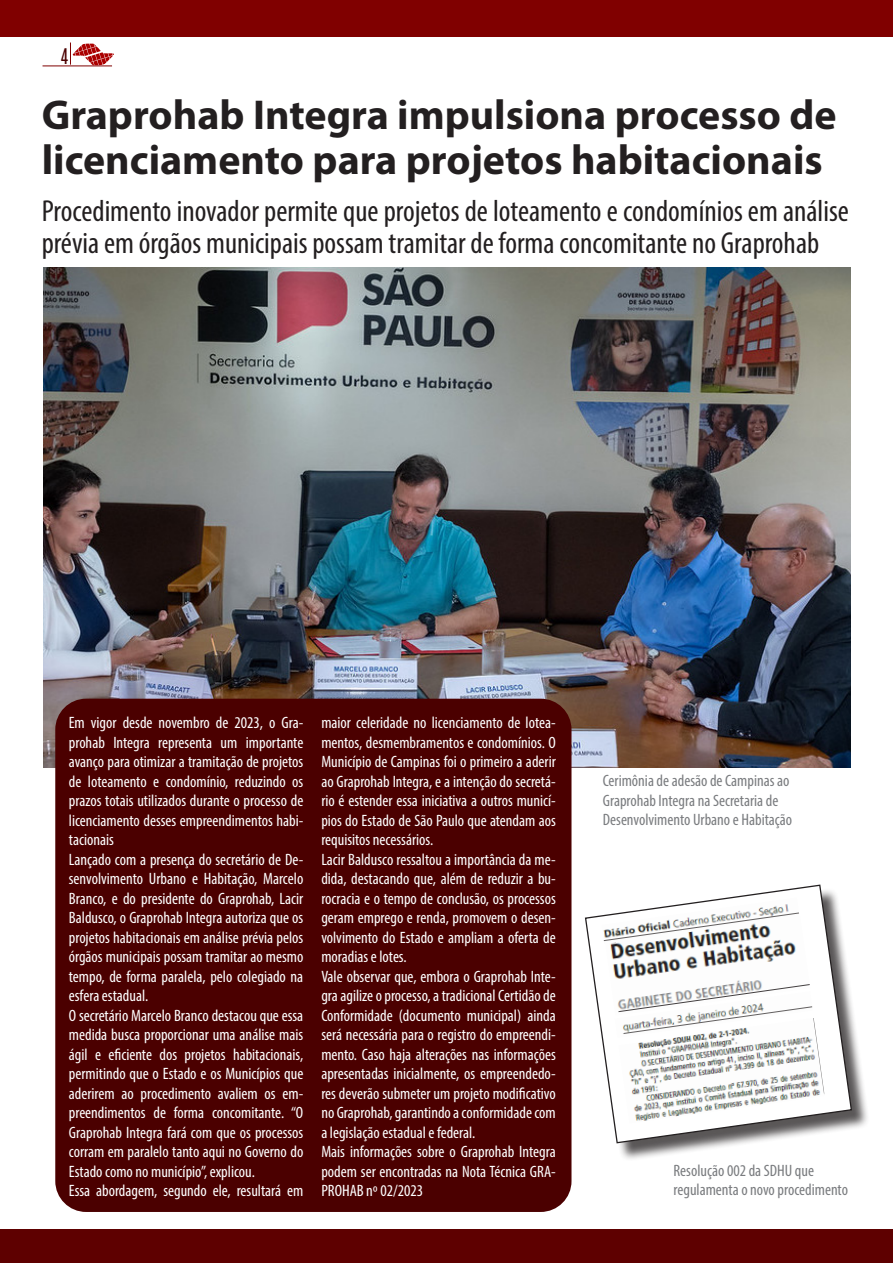
<style>
.page{position:relative;width:893px;height:1263px;background:#fff}
.page>*{position:absolute;margin:0;border:0;box-sizing:border-box;transform-origin:0 0}
.t1{font:700 41.85px/45px "Myriad Pro";color:#231f20}
.t2{font:condensed 30.45px/32.2px "Myriad Pro";color:#231f20}
.t3{font:18px "Antonio";color:#4b0000}
.t4{font:condensed 16.5px/19.5px "Myriad Pro";color:#fff;text-align:justify}
.t5{font:condensed 16.5px/19.5px "Myriad Pro";color:#7a7c7f}
</style>
<div class="page">
<div style="left:0;top:1229px;width:893px;height:34px;background:#5e0000"></div>
<hr style="left:43px;top:66px;width:69px;height:1px;background:#800000">
<svg style="left:70px;top:43px;width:44px;height:22px"></svg>
<img style="left:43px;top:268px;width:807px;height:499px">
<div style="left:55px;top:699px;width:516px;height:513px;background:#4b0000;border-radius:31px"></div>
<div style="left:0;top:0;width:893px;height:36px;background:#800000"></div>
<div style="left:588px;top:887px;width:282px;height:275px;background:#231f20;opacity:.75"></div>
<svg style="left:585px;top:884px;width:268px;height:260px"></svg>
<img style="left:618px;top:1018px;width:207px;height:105px">
<img style="left:615px;top:991px;width:198px;height:47px">
<img style="left:602px;top:897px;width:197px;height:47px">
<img style="left:605px;top:916px;width:205px;height:99px">
<p class="t3" style="left:61px;top:43px;width:9px">4</p>
<p class="t1" style="left:42px;top:91px;width:796px">Graprohab Integra impulsiona processo de licenciamento para projetos habitacionais</p>
<p class="t2" style="left:42px;top:194px;width:809px">Procedimento inovador permite que projetos de loteamento e condomínios em análise prévia em órgãos municipais possam tramitar de forma concomitante no Graprohab</p>
<p class="t4" style="left:69px;top:713px;width:236px">Em vigor desde novembro de 2023, o Gra&shy;prohab Integra representa um importante avanço para otimizar a tramitação de projetos de loteamento e condomínio, reduzindo os prazos totais utilizados durante o processo de licenciamento desses empreendimentos habi&shy;tacionais</p>
<p class="t4" style="left:69px;top:849px;width:236px">Lançado com a presença do secretário de De&shy;senvolvimento Urbano e Habitação, Marcelo Branco, e do presidente do Graprohab, Lacir Baldusco, o Graprohab Integra autoriza que os projetos habitacionais em análise prévia pelos órgãos municipais possam tramitar ao mesmo tempo, de forma paralela, pelo colegiado na esfera estadual.</p>
<p class="t4" style="left:69px;top:1005px;width:236px">O secretário Marcelo Branco destacou que essa medida busca proporcionar uma análise mais ágil e eficiente dos projetos habitacionais, permitindo que o Estado e os Municípios que aderirem ao procedimento avaliem os em&shy;preendimentos de forma concomitante. “O Graprohab Integra fará com que os processos corram em paralelo tanto aqui no Governo do Estado como no município”, explicou.</p>
<p class="t4" style="left:69px;top:1181px;width:236px">Essa abordagem, segundo ele, resultará em</p>
<p class="t4" style="left:321px;top:713px;width:236px">maior celeridade no licenciamento de lotea&shy;mentos, desmembramentos e condomínios. O Município de Campinas foi o primeiro a aderir ao Graprohab Integra, e a intenção do secretá&shy;rio é estender essa iniciativa a outros municí&shy;pios do Estado de São Paulo que atendam aos requisitos necessários.</p>
<p class="t4" style="left:321px;top:849px;width:236px">Lacir Baldusco ressaltou a importância da me&shy;dida, destacando que, além de reduzir a bu&shy;rocracia e o tempo de conclusão, os processos geram emprego e renda, promovem o desen&shy;volvimento do Estado e ampliam a oferta de moradias e lotes.</p>
<p class="t4" style="left:321px;top:966px;width:236px">Vale observar que, embora o Graprohab Inte&shy;gra agilize o processo, a tradicional Certidão de Conformidade (documento municipal) ainda será necessária para o registro do empreendi&shy;mento. Caso haja alterações nas informações apresentadas inicialmente, os empreendedo&shy;res deverão submeter um projeto modificativo no Graprohab, garantindo a conformidade com a legislação estadual e federal.</p>
<p class="t4" style="left:321px;top:1142px;width:236px">Mais informações sobre o Graprohab Integra podem ser encontradas na Nota Técnica GRA-PROHAB nº 02/2023</p>
<p class="t5" style="left:603px;top:771px;width:191px">Cerimônia de adesão de Campinas ao<br>Graprohab Integra na Secretaria de<br>Desenvolvimento Urbano e Habitação</p>
<p class="t5" style="left:674px;top:1160px;width:176px">Resolução 002 da SDHU que regulamenta o novo procedimento</p>
</div>
